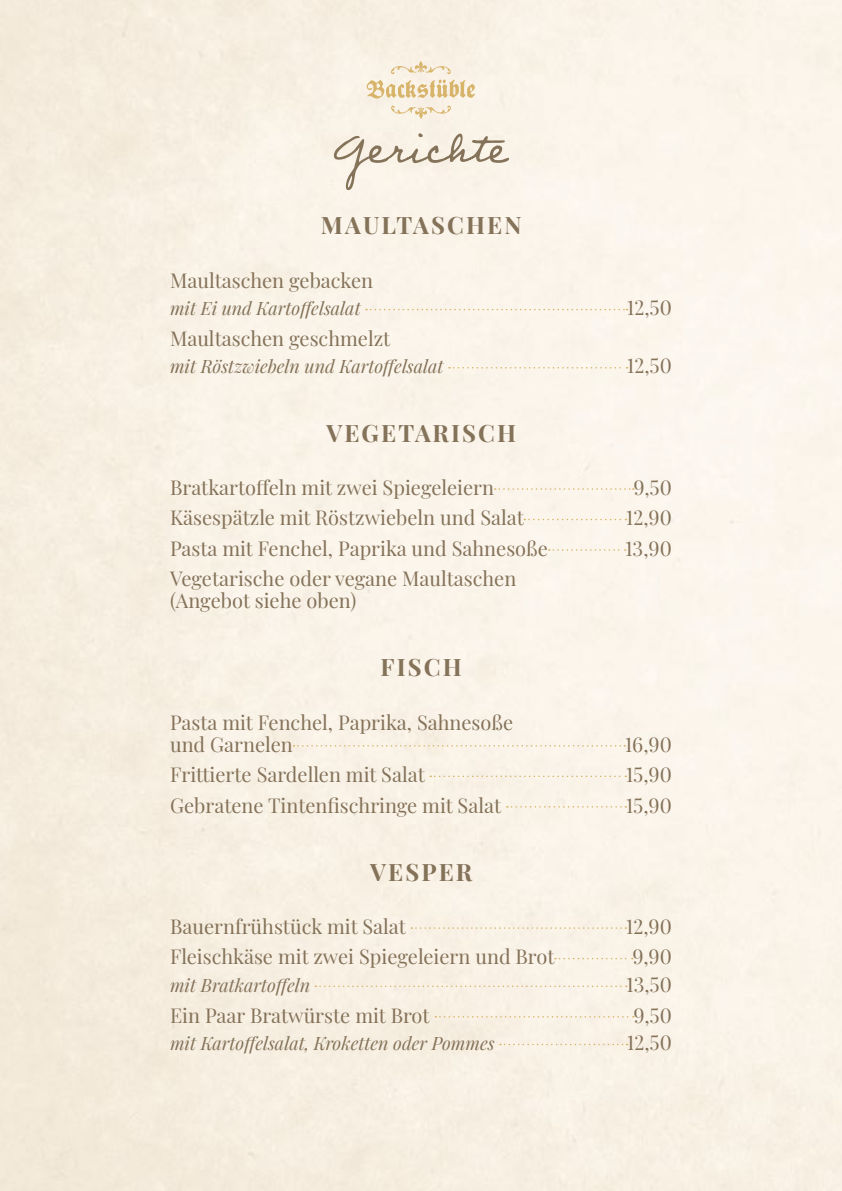
<style>
.page{position:relative;width:842px;height:1191px;background:#fff}
.page>*{position:absolute;margin:0;border:0;box-sizing:border-box;transform-origin:0 0}
.t1{font:700 24px "Playfair Display";letter-spacing:.09em;color:#847259}
.t2{font:20px/22px "Playfair Display";color:#847259}
.t3{font:italic 18px "Playfair Display";color:#847259}
</style>
<div class="page">
<svg style="left:366px;top:309px;width:261px;height:1px"></svg>
<svg style="left:449px;top:367px;width:178px;height:1px"></svg>
<svg style="left:495px;top:488px;width:139px;height:2px"></svg>
<svg style="left:524px;top:519px;width:102px;height:1px"></svg>
<svg style="left:549px;top:549px;width:77px;height:2px"></svg>
<svg style="left:293px;top:745px;width:332px;height:1px"></svg>
<svg style="left:430px;top:775px;width:196px;height:2px"></svg>
<svg style="left:507px;top:806px;width:119px;height:1px"></svg>
<svg style="left:411px;top:927px;width:215px;height:1px"></svg>
<svg style="left:555px;top:958px;width:78px;height:1px"></svg>
<svg style="left:315px;top:985px;width:312px;height:2px"></svg>
<svg style="left:435px;top:1016px;width:199px;height:1px"></svg>
<svg style="left:500px;top:1043px;width:127px;height:2px"></svg>
<svg style="left:334px;top:133px;width:175px;height:57px;background:#e8e0d3"></svg>
<svg style="left:367px;top:80px;width:108px;height:18px;background:#e9d5ae"></svg>
<svg style="left:390px;top:60px;width:61px;height:14px"></svg>
<svg style="left:391px;top:105px;width:60px;height:14px"></svg>
<p class="t1" style="left:321px;top:206px;width:202px">MAULTASCHEN</p>
<p class="t2" style="left:170px;top:267px;width:205px">Maultaschen gebacken</p>
<p class="t3" style="left:170px;top:294px;width:192px">mit Ei und Kartoffelsalat</p>
<p class="t2" style="left:627px;top:295px;width:46px">12,50</p>
<p class="t2" style="left:170px;top:326px;width:222px">Maultaschen geschmelzt</p>
<p class="t3" style="left:170px;top:353px;width:275px">mit Röstzwiebeln und Kartoffelsalat</p>
<p class="t2" style="left:627px;top:353px;width:46px">12,50</p>
<p class="t1" style="left:326px;top:413px;width:191px">VEGETARISCH</p>
<p class="t2" style="left:170px;top:474px;width:325px">Bratkartoffeln mit zwei Spiegeleiern</p>
<p class="t2" style="left:634px;top:474px;width:40px">9,50</p>
<p class="t2" style="left:170px;top:505px;width:355px">Käsespätzle mit Röstzwiebeln und Salat</p>
<p class="t2" style="left:626px;top:505px;width:47px">12,90</p>
<p class="t2" style="left:170px;top:535px;width:379px">Pasta mit Fenchel, Paprika und Sahnesoße</p>
<p class="t2" style="left:625px;top:535px;width:48px">13,90</p>
<p class="t2" style="left:170px;top:566px;width:348px">Vegetarische oder vegane Maultaschen (Angebot siehe oben)</p>
<p class="t1" style="left:381px;top:648px;width:83px">FISCH</p>
<p class="t2" style="left:170px;top:709px;width:345px">Pasta mit Fenchel, Paprika, Sahnesoße und Garnelen</p>
<p class="t2" style="left:625px;top:731px;width:48px">16,90</p>
<p class="t2" style="left:170px;top:762px;width:256px">Frittierte Sardellen mit Salat</p>
<p class="t2" style="left:626px;top:762px;width:47px">15,90</p>
<p class="t2" style="left:170px;top:792px;width:333px">Gebratene Tintenfischringe mit Salat</p>
<p class="t2" style="left:626px;top:792px;width:47px">15,90</p>
<p class="t1" style="left:370px;top:852px;width:104px">VESPER</p>
<p class="t2" style="left:170px;top:913px;width:237px">Bauernfrühstück mit Salat</p>
<p class="t2" style="left:626px;top:913px;width:47px">12,90</p>
<p class="t2" style="left:170px;top:944px;width:386px">Fleischkäse mit zwei Spiegeleiern und Brot</p>
<p class="t2" style="left:632px;top:944px;width:41px">9,90</p>
<p class="t3" style="left:170px;top:971px;width:142px">mit Bratkartoffeln</p>
<p class="t2" style="left:626px;top:971px;width:47px">13,50</p>
<p class="t2" style="left:170px;top:1002px;width:261px">Ein Paar Bratwürste mit Brot</p>
<p class="t2" style="left:634px;top:1002px;width:40px">9,50</p>
<p class="t3" style="left:170px;top:1029px;width:326px">mit Kartoffelsalat, Kroketten oder Pommes</p>
<p class="t2" style="left:627px;top:1030px;width:46px">12,50</p>
</div>
